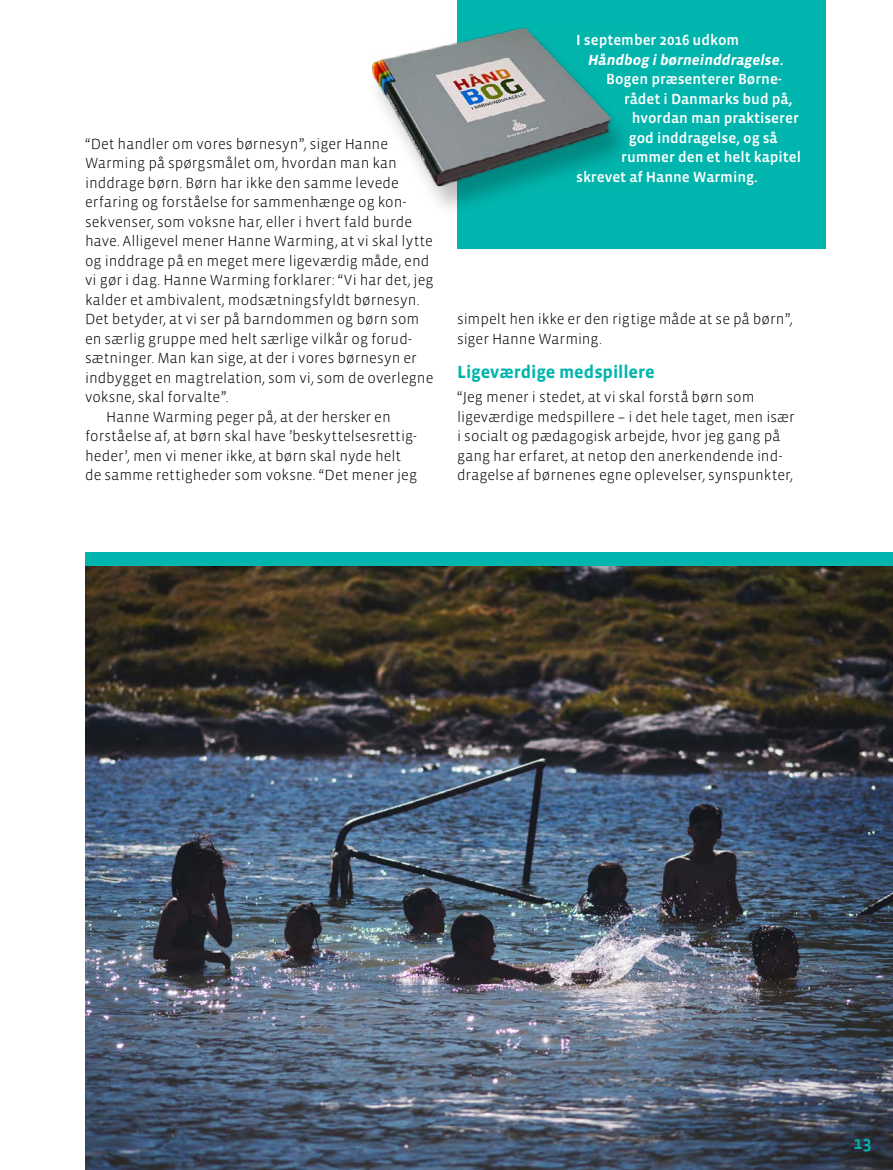
<style>
.page{position:relative;width:893px;height:1170px;background:#fff}
.page>*{position:absolute;margin:0;border:0;box-sizing:border-box;transform-origin:0 0}
.mellemrubrik{font:700 18px "Vista Sans";letter-spacing:-.005em;color:#00b5ad}
.t1{font:18px "Vista Sans Med";color:#00b5ad}
.brød1{font:300 15px/19.5px "Vista Sans";color:#000}
.brød2{font:300 15px/19.5px "Vista Sans";color:#000}
.blå_bog{font:15px "Vista Sans Med";color:#fff}
.blå_bog-2{font:italic 700 15px "Vista Sans";color:#fff}
.s1{font-family:"Vista Sans Med";font-weight:400;font-style:normal}
</style>
<div class="page">
<img style="left:85px;top:565px;width:808px;height:604px">
<div style="left:85px;top:552px;width:808px;height:13px;background:#00b5ad"></div>
<div style="left:457px;top:0;width:368px;height:249px;background:#00b5ad"></div>
<div style="left:366px;top:31px;width:268px;height:187px;background:#000;opacity:.25"></div>
<img style="left:366px;top:27px;width:268px;height:166px">
<p class="brød1" style="left:85px;top:134px;width:350px">“Det handler om vores børnesyn”, siger Hanne Warming på spørgsmålet om, hvordan man kan inddrage børn. Børn har ikke den samme levede erfaring og forståelse for sammenhænge og kon&shy;sekvenser, som voksne har, eller i hvert fald burde have. Alligevel mener Hanne Warming, at vi skal lytte og inddrage på en meget mere ligeværdig måde, end vi gør i dag. Hanne Warming forklarer: “Vi har det, jeg kalder et ambivalent, modsætningsfyldt børnesyn.<br>Det betyder, at vi ser på barndommen og børn som en særlig gruppe med helt særlige vilkår og forud&shy;sætninger. Man kan sige, at der i vores børnesyn er indbygget en magtrelation, som vi, som de overlegne voksne, skal forvalte”.</p>
<p class="brød2" style="left:85px;top:407px;width:334px;text-indent:21px">Hanne Warming peger på, at der hersker en forståelse af, at børn skal have ’beskyttelsesrettig&shy;heder’, men vi mener ikke, at børn skal nyde helt de samme rettigheder som voksne. “Det mener jeg</p>
<p class="blå_bog" style="left:576px;top:32px;width:165px">I september 2016 udkom</p>
<p class="blå_bog-2" style="left:588px;top:52px;width:197px">Håndbog i børneinddragelse<span class="s1">.</span></p>
<p class="blå_bog" style="left:606px;top:71px;width:176px">Bogen præsenterer Børne-</p>
<p class="blå_bog" style="left:624px;top:91px;width:170px">rådet i Danmarks bud på,</p>
<p class="blå_bog" style="left:632px;top:110px;width:169px">hvordan man praktiserer</p>
<p class="blå_bog" style="left:629px;top:130px;width:151px">god inddragelse, og så</p>
<p class="blå_bog" style="left:621px;top:149px;width:181px">rummer den et helt kapitel</p>
<p class="blå_bog" style="left:576px;top:169px;width:183px">skrevet af Hanne Warming.</p>
<p class="brød2" style="left:457px;top:310px;width:337px">simpelt hen ikke er den rigtige måde at se på børn”, siger Hanne Warming.</p>
<p class="mellemrubrik" style="left:457px;top:363px;width:199px">Ligeværdige medspillere</p>
<p class="brød1" style="left:457px;top:388px;width:339px">“Jeg mener i stedet, at vi skal forstå børn som ligeværdige medspillere – i det hele taget, men især i socialt og pædagogisk arbejde, hvor jeg gang på gang har erfaret, at netop den anerkendende ind&shy;dragelse af børnenes egne oplevelser, synspunkter,</p>
<p class="t1" style="left:854px;top:1133px;width:20px">13</p>
</div>
